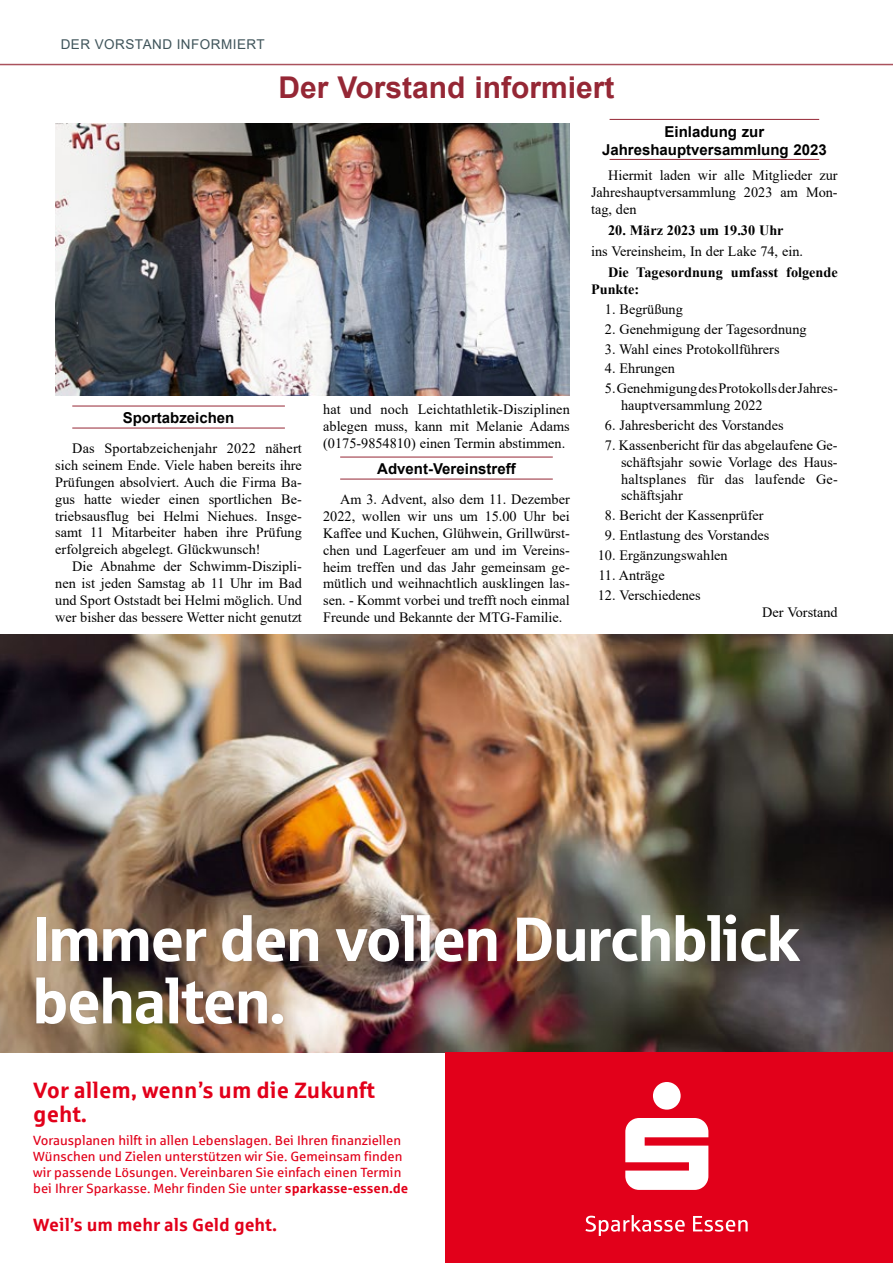
<style>
.page{position:relative;width:893px;height:1263px;background:#fff}
.page>*{position:absolute;margin:0;border:0;box-sizing:border-box;transform-origin:0 0}
.t1{font:62.4px/62.4px "Sparkasse Head";color:#fff}
.t2{font:700 30px "Arial";color:#952735}
.t3{font:700 22.35px/24.5px "Sparkasse Rg";color:#e2001a}
.t4{font:700 17.85px "Sparkasse Rg";color:#e2001a}
.t5{font:700 15px/18px "Arial";color:#000;text-align:center}
.t6{font:14.25px/16.8px "Times New Roman";color:#000;text-align:justify}
.t7{font:700 14.25px/16.8px "Times New Roman";color:#000}
.t8{font:13.5px "Arial";letter-spacing:.035em;color:#3f545a}
.t9{font:13.35px/16.2px "Sparkasse Rg";color:#e2001a}
.s1{font-weight:700}
</style>
<div class="page">
<hr style="left:0;top:64px;width:893px;height:1px;background:#aa525d">
<img style="left:55px;top:123px;width:515px;height:272px">
<hr style="left:340px;top:457px;width:213px;height:1px;background:#952735">
<hr style="left:340px;top:479px;width:213px;height:1px;background:#952735">
<hr style="left:72px;top:406px;width:213px;height:1px;background:#952735">
<hr style="left:72px;top:428px;width:213px;height:1px;background:#952735">
<hr style="left:610px;top:119px;width:209px;height:1px;background:#952735">
<hr style="left:610px;top:159px;width:209px;height:1px;background:#952735">
<img style="left:0;top:634px;width:893px;height:419px">
<img style="left:35px;top:916px;width:148px;height:47px">
<img style="left:221px;top:914px;width:87px;height:49px">
<img style="left:367px;top:914px;width:98px;height:49px">
<img style="left:674px;top:913px;width:128px;height:50px">
<img style="left:35px;top:976px;width:144px;height:49px">
<div style="left:446px;top:1053px;width:447px;height:210px;background:#e2001a"></div>
<svg style="left:585px;top:1215px;width:163px;height:21px"></svg>
<svg style="left:625px;top:1082px;width:83px;height:108px"></svg>
<p class="t8" style="left:61px;top:35px;width:205px">DER VORSTAND INFORMIERT</p>
<h2 class="t2" style="left:278px;top:67px;width:338px">Der Vorstand informiert</h2>
<p class="t5" style="left:123px;top:409px;width:113px">Sportabzeichen</p>
<p class="t6" style="left:55px;top:439px;width:248px;text-indent:17px">Das Sportabzeichenjahr 2022 nähert sich seinem Ende. Viele haben bereits ihre Prüfungen absolviert. Auch die Firma Ba&shy;gus hatte wieder einen sportlichen Be&shy;triebsausflug bei Helmi Niehues. Insge&shy;samt 11 Mitarbeiter haben ihre Prüfung erfolgreich abgelegt. Glückwunsch!</p>
<p class="t6" style="left:55px;top:557px;width:248px;text-indent:17px">Die Abnahme der Schwimm-Diszipli&shy;nen ist jeden Samstag ab 11 Uhr im Bad und Sport Oststadt bei Helmi möglich. Und wer bisher das bessere Wetter nicht genutzt</p>
<p class="t6" style="left:323px;top:400px;width:248px">hat und noch Leichtathletik-Disziplinen ablegen muss, kann mit Melanie Adams (0175-9854810) einen Termin abstimmen.</p>
<p class="t5" style="left:377px;top:460px;width:140px">Advent-Vereinstreff</p>
<p class="t6" style="left:323px;top:490px;width:248px;text-indent:17px">Am 3. Advent, also dem 11. Dezember 2022, wollen wir uns um 15.00 Uhr bei Kaffee und Kuchen, Glühwein, Grillwürst&shy;chen und Lagerfeuer am und im Vereins&shy;heim treffen und das Jahr gemeinsam ge&shy;mütlich und weihnachtlich ausklingen las&shy;sen. - Kommt vorbei und trefft noch einmal Freunde und Bekannte der MTG-Familie.</p>
<p class="t5" style="left:602px;top:123px;width:226px">Einladung zur<br>Jahreshauptversammlung 2023</p>
<p class="t6" style="left:591px;top:166px;width:248px;text-indent:17px">Hiermit laden wir alle Mitglieder zur Jahreshauptversammlung 2023 am Mon&shy;tag, den</p>
<p class="t7" style="left:608px;top:221px;width:177px">20. März 2023 um 19.30 Uhr</p>
<p class="t6" style="left:591px;top:242px;width:214px">ins Vereinsheim, In der Lake 74, ein.</p>
<p class="t7" style="left:591px;top:264px;width:248px;text-indent:17px">Die Tagesordnung umfasst folgende<br>Punkte:</p>
<p class="t6" style="left:605px;top:300px;width:79px">1. Begrüßung</p>
<p class="t6" style="left:605px;top:320px;width:203px">2. Genehmigung der Tagesordnung</p>
<p class="t6" style="left:605px;top:340px;width:176px">3. Wahl eines Protokollführers</p>
<p class="t6" style="left:605px;top:360px;width:72px">4. Ehrungen</p>
<p class="t6" style="left:621px;top:380px;width:218px;text-indent:-16px">5. Genehmigung des Protokolls der Jahres&shy;hauptversammlung 2022</p>
<p class="t6" style="left:605px;top:416px;width:180px">6. Jahresbericht des Vorstandes</p>
<p class="t6" style="left:621px;top:436px;width:218px;text-indent:-16px">7. Kassenbericht für das abgelaufene Ge&shy;schäftsjahr sowie Vorlage des Haus&shy;haltsplanes für das laufende Ge&shy;schäftsjahr</p>
<p class="t6" style="left:605px;top:507px;width:160px">8. Bericht der Kassenprüfer</p>
<p class="t6" style="left:605px;top:526px;width:166px">9. Entlastung des Vorstandes</p>
<p class="t6" style="left:598px;top:546px;width:131px">10. Ergänzungswahlen</p>
<p class="t6" style="left:598px;top:566px;width:68px">11. Anträge</p>
<p class="t6" style="left:598px;top:586px;width:104px">12. Verschiedenes</p>
<p class="t6" style="left:762px;top:603px;width:77px">Der Vorstand</p>
<h1 class="t1" style="left:33px;top:905px;width:769px">Immer den vollen Durchblick behalten.</h1>
<h3 class="t3" style="left:33px;top:1077px;width:343px">Vor allem, wenn’s um die Zukunft geht.</h3>
<p class="t9" style="left:33px;top:1132px;width:376px">Vorausplanen hilft in allen Lebenslagen. Bei Ihren finanziellen Wünschen und Zielen unterstützen wir Sie. Gemeinsam finden wir passende Lösungen. Vereinbaren Sie einfach einen Termin bei Ihrer Sparkasse. Mehr finden Sie unter <span class="s1">sparkasse-essen.de</span></p>
<p class="t4" style="left:33px;top:1213px;width:245px">Weil’s um mehr als Geld geht.</p>
</div>
